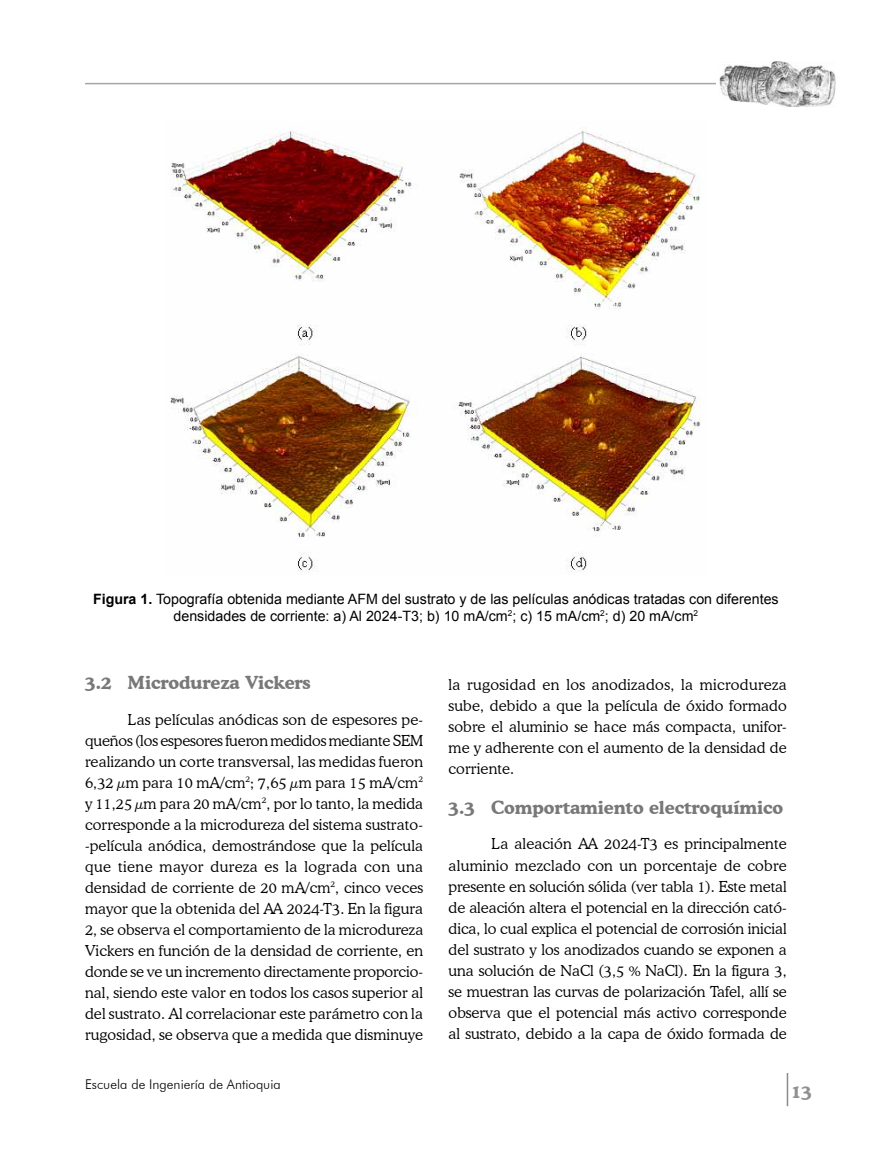
<style>
.page{position:relative;width:893px;height:1170px;background:#fff}
.page>*{position:absolute;margin:0;border:0;box-sizing:border-box;transform-origin:0 0}
.t1{font:700 18px "Cooper BT";color:#787878}
.t2{font:700 18px "Cooper BT";color:#909090}
.t3{font:300 15px/21px "Cooper BT";letter-spacing:.01em;color:#000;text-align:justify}
.t4{font:14.25px/17.5px "Arial";color:#000;text-align:center}
.t5{font:300 13.5px "Futura BT";color:#000}
.s1{font-weight:700}
</style>
<div class="page">
<hr style="left:787px;top:1072px;width:1px;height:34px;background:#8b8b8b">
<hr style="left:85px;top:83px;width:631px;height:1px;background:#a6a6a6">
<img style="left:720px;top:61px;width:116px;height:46px">
<img style="left:170px;top:130px;width:530px;height:442px">
<p class="t4" style="left:93px;top:590px;width:687px"><span class="s1">Figura 1.</span> Topografía obtenida mediante AFM del sustrato y de las películas anódicas tratadas con diferentes densidades de corriente: a) Al 2024-T3; b) 10 mA/cm<sup>2</sup>; c) 15 mA/cm<sup>2</sup>; d) 20 mA/cm<sup>2</sup></p>
<p class="t1" style="left:85px;top:671px;width:227px">3.2 Microdureza Vickers</p>
<p class="t3" style="left:85px;top:708px;width:340px;text-indent:43px">Las películas anódicas son de espesores pe&shy;queños (los espesores fueron medidos mediante SEM realizando un corte transversal, las medidas fueron 6,32 µm para 10 mA/cm<sup>2</sup>; 7,65 µm para 15 mA/cm<sup>2 </sup>y 11,25 µm para 20 mA/cm<sup>2</sup>, por lo tanto, la medida corresponde a la microdureza del sistema sustrato--película anódica, demostrándose que la película que tiene mayor dureza es la lograda con una densidad de corriente de 20 mA/cm<sup>2</sup>, cinco veces mayor que la obtenida del AA 2024-T3. En la figura 2, se observa el comportamiento de la microdureza Vickers en función de la densidad de corriente, en donde se ve un incremento directamente proporcio&shy;nal, siendo este valor en todos los casos superior al del sustrato. Al correlacionar este parámetro con la rugosidad, se observa que a medida que disminuye</p>
<p class="t5" style="left:85px;top:1076px;width:197px">Escuela de Ingeniería de Antioquia</p>
<p class="t3" style="left:449px;top:674px;width:340px">la rugosidad en los anodizados, la microdureza sube, debido a que la película de óxido formado sobre el aluminio se hace más compacta, unifor&shy;me y adherente con el aumento de la densidad de corriente.</p>
<p class="t1" style="left:449px;top:795px;width:336px">3.3 Comportamiento electroquímico</p>
<p class="t3" style="left:449px;top:833px;width:340px;text-indent:43px">La aleación AA 2024-T3 es principalmente aluminio mezclado con un porcentaje de cobre presente en solución sólida (ver tabla 1). Este metal de aleación altera el potencial en la dirección cató&shy;dica, lo cual explica el potencial de corrosión inicial del sustrato y los anodizados cuando se exponen a una solución de NaCl (3,5 % NaCl). En la figura 3, se muestran las curvas de polarización Tafel, allí se observa que el potencial más activo corresponde al sustrato, debido a la capa de óxido formada de</p>
<p class="t2" style="left:791px;top:1080px;width:23px">13</p>
</div>
